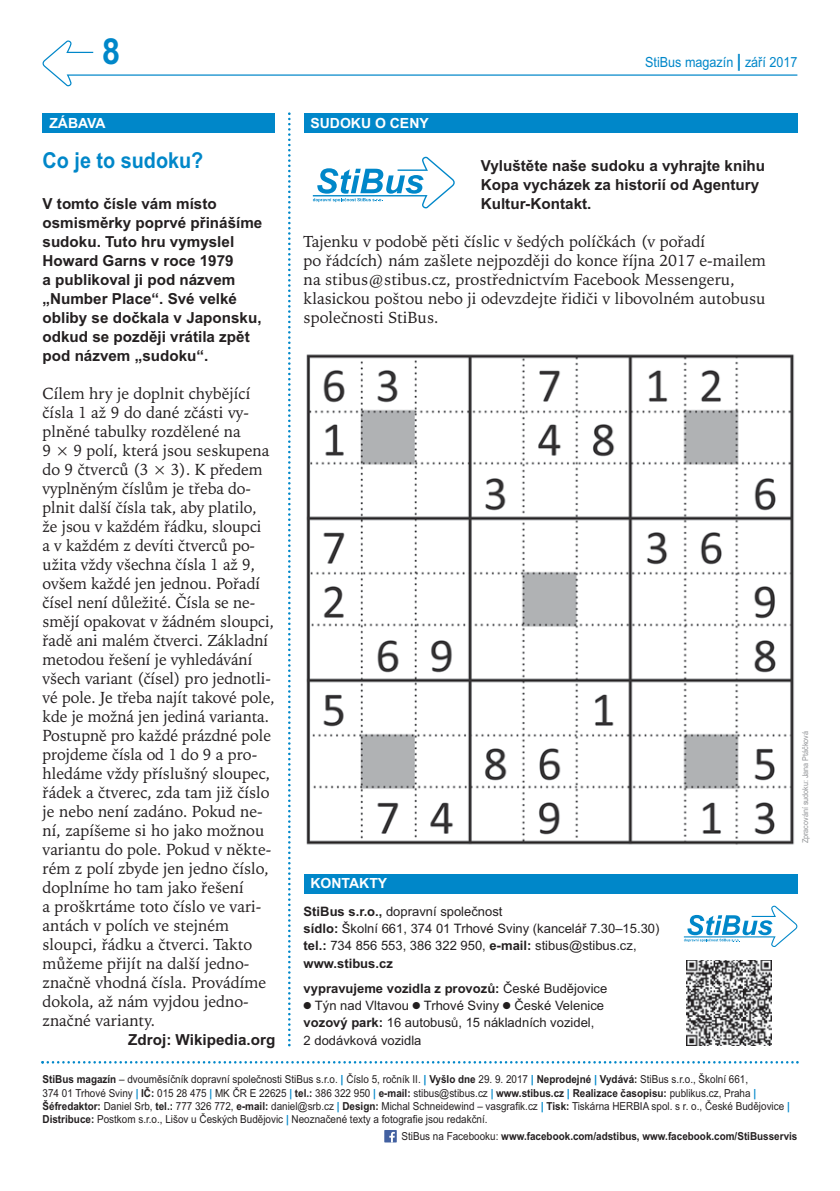
<style>
.page{position:relative;width:840px;height:1191px;background:#fff}
.page>*{position:absolute;margin:0;border:0;box-sizing:border-box;transform-origin:0 0}
.t1{font:700 36px "Arial";color:#0087c9;scale:.9 1}
.t2{font:700 22px "Arial";color:#0087c9;scale:.9 1}
.t3{font:16px/19px "Iowan Old Style";color:#231f20}
.t4{font:700 15.2px/19px "Arial";color:#231f20}
.t5{font:700 14px "Arial";color:#fff}
.t6{font:14px "Arial";color:#0087c9;scale:.9 1}
.t7{font:13px/17.4px "Arial";color:#231f20}
.t8{font:700 13px "Arial";color:#231f20}
.t9{font:11px/13.2px "Arial";color:#231f20;scale:.9 1}
.t10{font:700 11px "Arial";color:#231f20;scale:.9 1}
.t11{font:8px "Arial";color:#939598;scale:.9 1}
.s1{font-weight:700;font-size:18px}
.s2{font-weight:700}
.s3{font-weight:400}
.s4{font-weight:700;color:#0087c9}
</style>
<div class="page">
<svg style="left:42px;top:40px;width:755px;height:46px"></svg>
<img style="left:686px;top:960px;width:85px;height:85px">
<svg style="left:683px;top:905px;width:113px;height:42px"></svg>
<div style="left:303px;top:874px;width:494px;height:19px;background:#0087c9"></div>
<svg style="left:312px;top:157px;width:142px;height:51px"></svg>
<img style="left:306px;top:354px;width:489px;height:491px">
<div style="left:43px;top:114px;width:232px;height:19px;background:#0087c9"></div>
<div style="left:303px;top:114px;width:494px;height:19px;background:#0087c9"></div>
<svg style="left:288px;top:112px;width:2px;height:934px"></svg>
<div style="left:384px;top:1130px;width:12px;height:12px;background:#4361a1"></div>
<svg style="left:389px;top:1131px;width:5px;height:11px"></svg>
<svg style="left:41px;top:1061px;width:757px;height:2px"></svg>
<h1 class="t1" style="left:102px;top:38px;width:22px">8</h1>
<p class="t5" style="left:49px;top:118px;width:58px">ZÁBAVA</p>
<p class="t5" style="left:310px;top:118px;width:120px">SUDOKU O CENY</p>
<p class="t6" style="left:644px;top:57px;width:171px">StiBus magazín <span class="s1">|</span> září 2017</p>
<h2 class="t2" style="left:43px;top:152px;width:180px">Co je to sudoku?</h2>
<p class="t4" style="left:43px;top:195px;width:221px">V tomto čísle vám místo osmisměrky poprvé přinášíme sudoku. Tuto hru vymyslel<br>Howard Garns v roce 1979<br>a publikoval ji pod názvem „Number Place“. Své velké obliby se dočkala v Japonsku, odkud se později vrátila zpět pod názvem „sudoku“.</p>
<p class="t3" style="left:43px;top:385px;width:233px">Cílem hry je doplnit chybějící čísla 1 až 9 do dané zčásti vy&shy;plněné tabulky rozdělené na<br>9 × 9 polí, která jsou seskupena do 9 čtverců (3 × 3). K předem vyplněným číslům je třeba do&shy;plnit další čísla tak, aby platilo, že jsou v každém řádku, sloupci<br>a v každém z devíti čtverců po&shy;užita vždy všechna čísla 1 až 9, ovšem každé jen jednou. Pořadí čísel není důležité. Čísla se ne&shy;smějí opakovat v žádném sloupci, řadě ani malém čtverci. Základní metodou řešení je vyhledávání všech variant (čísel) pro jednotli&shy;vé pole. Je třeba najít takové pole, kde je možná jen jediná varianta.<br>Postupně pro každé prázdné pole projdeme čísla od 1 do 9 a pro&shy;hledáme vždy příslušný sloupec, řádek a čtverec, zda tam již číslo je nebo není zadáno. Pokud ne&shy;ní, zapíšeme si ho jako možnou variantu do pole. Pokud v někte&shy;rém z polí zbyde jen jedno číslo, doplníme ho tam jako řešení<br>a proškrtáme toto číslo ve vari&shy;antách v polích ve stejném sloupci, řádku a čtverci. Takto můžeme přijít na další jedno&shy;značně vhodná čísla. Provádíme dokola, až nám vyjdou jedno&shy;značné varianty.</p>
<p class="t4" style="left:128px;top:1031px;width:148px">Zdroj: Wikipedia.org</p>
<p class="t4" style="left:480px;top:157px;width:286px">Vyluštěte naše sudoku a vyhrajte knihu<br>Kopa vycházek za historií od Agentury<br>Kultur-Kontakt.</p>
<p class="t3" style="left:303px;top:233px;width:463px">Tajenku v podobě pěti číslic v šedých políčkách (v pořadí<br>po řádcích) nám zašlete nejpozději do konce října 2017 e-mailem na stibus@stibus.cz, prostřednictvím Facebook Messengeru, klasickou poštou nebo ji odevzdejte řidiči v libovolném autobusu společnosti StiBus.</p>
<p class="t5" style="left:310px;top:878px;width:78px">KONTAKTY</p>
<p class="t7" style="left:303px;top:903px;width:357px"><span class="s2">StiBus s.r.o.,</span> dopravní společnost<br><span class="s2">sídlo:</span> Školní 661, 374 01 Trhové Sviny (kancelář 7.30–15.30) <span class="s2">tel.:</span> 734 856 553, 386 322 950, <span class="s2">e-mail:</span> stibus@stibus.cz, <span class="s2">www.stibus.cz</span></p>
<p class="t8" style="left:303px;top:983px;width:305px">vypravujeme vozidla z provozů: <span class="s3">České Budějovice</span></p>
<p class="t7" style="left:303px;top:998px;width:302px">● Týn nad Vltavou ● Trhové Sviny ● České Velenice <span class="s2">vozový park:</span> 16 autobusů, 15 nákladních vozidel,<br>2 dodávková vozidla</p>
<p class="t11" style="left:801px;top:843px;width:126px;rotate:-90deg">Zpracování sudoku: Jana Ptáčková</p>
<p class="t9" style="left:43px;top:1074px;width:831px"><span class="s2">StiBus magazín</span> – dvouměsíčník dopravní společnosti StiBus s.r.o. <span class="s4">|</span> Číslo 5, ročník II. <span class="s4">|</span> <span class="s2">Vyšlo dne</span> 29. 9. 2017 <span class="s4">|</span> <span class="s2">Neprodejné</span> <span class="s4">|</span> <span class="s2">Vydává:</span> StiBus s.r.o., Školní 661,<br>374 01 Trhové Sviny <span class="s4">|</span> <span class="s2">IČ:</span> 015 28 475 <span class="s4">|</span> MK ČR E 22625 <span class="s4">|</span> <span class="s2">tel.:</span> 386 322 950 <span class="s4">|</span> <span class="s2">e-mail:</span> stibus@stibus.cz <span class="s4">|</span> <span class="s2">www.stibus.cz</span> <span class="s4">|</span> <span class="s2">Realizace časopisu:</span> publikus.cz, Praha <span class="s4">| </span><span class="s2">Šéfredaktor:</span> Daniel Srb, <span class="s2">tel.:</span> 777 326 772, <span class="s2">e-mail:</span> daniel@srb.cz <span class="s4">|</span> <span class="s2">Design:</span> Michal Schneidewind – vasgrafik.cz <span class="s4">|</span> <span class="s2">Tisk:</span> Tiskárna HERBIA spol. s r. o., České Budějovice <span class="s4">| </span><span class="s2">Distribuce:</span> Postkom s.r.o., Lišov u Českých Budějovic <span class="s4">|</span> Neoznačené texty a fotografie jsou redakční.</p>
<p class="t10" style="left:401px;top:1132px;width:441px"><span class="s3">StiBus na Facebooku:</span> www.facebook.com/adstibus, www.facebook.com/StiBusservis</p>
</div>
